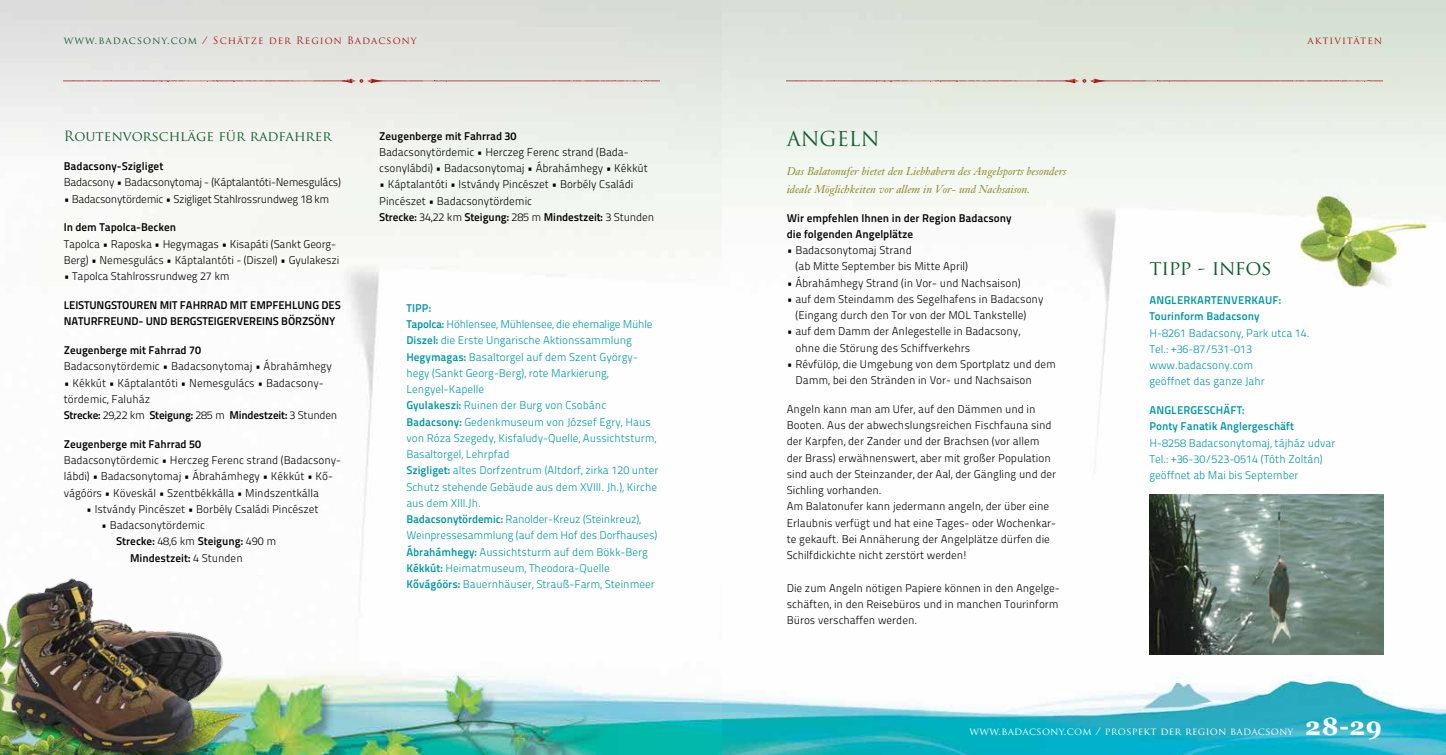
<style>
.page{position:relative;width:1446px;height:755px;background:#fff}
.page>*{position:absolute;margin:0;border:0;box-sizing:border-box;transform-origin:0 0}
.t1{font:20px "Trajan Pro";letter-spacing:-.015em;color:#0e602d}
.t2{font:13.75px "Trajan Pro";color:#0e602d}
.t3{font:11.25px/16.2px "Titillium Maps 26 L 250 wt";letter-spacing:-.005em;color:#000}
.t4{font:11.25px/16.2px "Titillium Maps 26 L 250 wt";color:#0097a5}
.t5{font:11.25px/16.2px "Titillium Maps 26 L 750 wt";letter-spacing:-.005em;color:#000}
.t6{font:italic 11.25px/18px "Totfalusi";color:#8c8925}
.t7{font:11.25px "Titillium Maps 26 L 250 wt";letter-spacing:-.025em;color:#000}
.t8{font:11.25px/16.2px "Titillium Maps 26 L 750 wt";color:#0097a5}
.t9{font:10px "Trajan Pro";letter-spacing:.1em;color:#aa1a17}
.t10{font:10px "Trajan Pro";letter-spacing:.03em;color:#fff}
.s1{color:#0e602d}
.s2{font-family:"Titillium Maps 26 L 250 wt"}
.s3{font-family:"Titillium Maps 26 L 750 wt"}
.s4{font-family:"Georgia";font-weight:700;font-size:25px}
</style>
<div class="page">
<img style="left:0;top:0;width:723px;height:755px">
<img style="left:723px;top:0;width:723px;height:755px">
<svg style="left:64px;top:79px;width:595px;height:4px;background:#dabfba"></svg>
<svg style="left:787px;top:79px;width:595px;height:4px;background:#d6beb4"></svg>
<img style="left:1149px;top:494px;width:234px;height:160px">
<img style="left:0;top:554px;width:252px;height:201px">
<p class="t9" style="left:64px;top:34px;width:354px"><span class="s1">www.badacsony.com</span> / Schätze der Region Badacsony</p>
<p class="t9" style="left:1307px;top:34px;width:76px">aktivitäten</p>
<p class="t2" style="left:64px;top:128px;width:269px">Routenvorschläge für radfahrer</p>
<p class="t5" style="left:64px;top:157px;width:101px">Badacsony-Szigliget</p>
<p class="t7" style="left:64px;top:174px;width:279px">Badacsony • Badacsonytomaj - (Káptalantóti-Nemesgulács)</p>
<p class="t7" style="left:64px;top:190px;width:267px">• Badacsonytördemic • Szigliget Stahlrossrundweg 18 km</p>
<p class="t5" style="left:64px;top:219px;width:114px">In dem Tapolca-Becken</p>
<p class="t3" style="left:64px;top:235px;width:277px">Tapolca • Raposka • Hegymagas • Kisapáti (Sankt Georg-<br>Berg) • Nemesgulács • Káptalantóti - (Diszel) • Gyulakeszi</p>
<p class="t3" style="left:64px;top:268px;width:167px">• Tapolca Stahlrossrundweg 27 km</p>
<p class="t5" style="left:64px;top:296px;width:278px">LEISTUNGSTOUREN MIT FAHRRAD MIT EMPFEHLUNG DES<br>NATURFREUND- UND BERGSTEIGERVEREINS BÖRZSÖNY</p>
<p class="t5" style="left:64px;top:341px;width:139px">Zeugenberge mit Fahrrad 70</p>
<p class="t3" style="left:64px;top:358px;width:269px">Badacsonytördemic • Badacsonytomaj • Ábrahámhegy</p>
<p class="t3" style="left:64px;top:374px;width:262px">• Kékkút • Káptalantóti • Nemesgulács • Badacsony&shy;tördemic, Faluház</p>
<p class="t5" style="left:64px;top:406px;width:275px">Strecke: <span class="s2">29,22 km</span> Steigung: <span class="s2">285 m</span> Mindestzeit: <span class="s2">3 Stunden</span></p>
<p class="t5" style="left:64px;top:435px;width:139px">Zeugenberge mit Fahrrad 50</p>
<p class="t3" style="left:64px;top:451px;width:279px">Badacsonytördemic • Herczeg Ferenc strand (Badacsony&shy;lábdi) • Badacsonytomaj • Ábrahámhegy • Kékkút • Kő&shy;vágóörs • Köveskál • Szentbékkálla • Mindszentkálla</p>
<p class="t3" style="left:86px;top:500px;width:234px">• Istvándy Pincészet • Borbély Családi Pincészet</p>
<p class="t3" style="left:101px;top:516px;width:105px">• Badacsonytördemic</p>
<p class="t5" style="left:130px;top:532px;width:148px;text-indent:-14px">Strecke: <span class="s2">48,6 km</span> Steigung: <span class="s2">490 m<br></span>Mindestzeit: <span class="s2">4 Stunden</span></p>
<p class="t5" style="left:379px;top:127px;width:139px">Zeugenberge mit Fahrrad 30</p>
<p class="t3" style="left:379px;top:143px;width:270px">Badacsonytördemic • Herczeg Ferenc strand (Bada&shy;csonylábdi) • Badacsonytomaj • Ábrahámhegy • Kékkút</p>
<p class="t3" style="left:379px;top:176px;width:256px">• Káptalantóti • Istvándy Pincészet • Borbély Családi<br>Pincészet • Badacsonytördemic</p>
<p class="t5" style="left:379px;top:208px;width:276px">Strecke: <span class="s2">34,22 km</span> Steigung: <span class="s2">285 m</span> Mindestzeit: <span class="s2">3 Stunden</span></p>
<p class="t8" style="left:406px;top:299px;width:7px">tipp</p>
<p class="t8" style="left:429px;top:299px;width:4px">:</p>
<p class="t4" style="left:406px;top:315px;width:254px"><span class="s3">Tapolca:</span> Höhlensee, Mühlensee, die ehemalige Mühle <span class="s3">Diszel:</span> die Erste Ungarische Aktionssammlung <span class="s3">Hegymagas:</span> Basaltorgel auf dem Szent György&shy;hegy (Sankt Georg-Berg), rote Markierung, Lengyel-Kapelle<br><span class="s3">Gyulakeszi:</span> Ruinen der Burg von Csobánc <span class="s3">Badacsony:</span> Gedenkmuseum von József Egry, H aus von Róza Szegedy, Kisfaludy-Quelle, Aussichtsturm, Basaltorgel, Lehrpfad<br><span class="s3">Szigliget:</span> altes Dorfzentrum (Altdorf, zirka 120 unter Schutz stehende Gebäude aus dem XVIII. Jh.), Kirche aus dem XIII.Jh.<br><span class="s3">Badacsonytördemic:</span> Ranolder-Kreuz (Steinkreuz), Weinpressesammlung (auf dem H of des Dorfhauses)<br><span class="s3">Ábrahámhegy:</span> Aussichtsturm auf dem Bökk-Berg <span class="s3">Kékkút:</span> Heimatmuseum, Theodora-Quelle <span class="s3">Kővágóörs:</span> Bauernhäuser, Strauß-Farm, Steinmeer</p>
<h1 class="t1" style="left:787px;top:126px;width:31px">Angeln</h1>
<p class="t6" style="left:787px;top:162px;width:281px">Das Balatonufer bietet den Liebhabern des Angelsports besonders ideale Möglichkeiten vor allem in Vor- und Nachsaison.</p>
<p class="t5" style="left:787px;top:209px;width:226px">Wir empfehlen Ihnen in der Region Badacsony die folgenden Angelplätze</p>
<p class="t3" style="left:795px;top:241px;width:174px;text-indent:-9px">• Badacsonytomaj Strand<br>(ab Mitte September bis Mitte April)</p>
<p class="t3" style="left:787px;top:274px;width:235px">• Ábrahámhegy Strand (in Vor- und Nachsaison)</p>
<p class="t3" style="left:795px;top:290px;width:249px;text-indent:-9px">• auf dem Steindamm des Segelhafens in Badacsony (Eingang durch den Tor von der MOL Tankstelle)</p>
<p class="t3" style="left:795px;top:323px;width:226px;text-indent:-9px">• auf dem Damm der Anlegestelle in Badacsony, ohne die Störung des Schiffverkehrs</p>
<p class="t3" style="left:795px;top:355px;width:262px;text-indent:-9px">• Révfülöp, die Umgebung von dem Sportplatz und dem<br>Damm, bei den Stränden in Vor- und Nachsaison</p>
<p class="t3" style="left:787px;top:400px;width:271px">Angeln kann man am Ufer, auf den Dämmen und in Booten. Aus der abwechslungsreichen Fischfauna sind der Karpfen, der Zander und der Brachsen (vor allem der Brass) erwähnenswert, aber mit großer Population sind auch der Steinzander, der Aal, der Gängling und der Sichling vorhanden.<br>Am Balatonufer kann jedermann angeln, der über eine Erlaubnis verfügt und hat eine Tages- oder Wochenkar&shy;te gekauft. Bei Annäherung der Angelplätze dürfen die Schilfdickichte nicht zerstört werden!</p>
<p class="t3" style="left:787px;top:579px;width:274px;text-align:justify">Die zum Angeln nötigen Papiere können in den Angelge&shy;schäften, in den Reisebüros und in manchen Tourinform Büros verschaffen werden.</p>
<h1 class="t1" style="left:1149px;top:255px;width:124px">tipp - infos</h1>
<p class="t8" style="left:1149px;top:291px;width:15px">Anglerkartenverka</p>
<p class="t8" style="left:1265px;top:291px;width:17px">uf:</p>
<p class="t8" style="left:1149px;top:308px;width:111px">Tourinform Badacsony</p>
<p class="t4" style="left:1149px;top:324px;width:162px">H -8261 Badacsony, Park utca 14.<br>Tel.: +36-87/531-013 www.badacsony.com<br>geöffnet das ganze Jahr</p>
<p class="t8" style="left:1149px;top:401px;width:15px">Anglerges</p>
<p class="t8" style="left:1210px;top:401px;width:14px">chäft</p>
<p class="t8" style="left:1149px;top:401px;width:146px;text-indent:93px">:<br>Ponty Fanatik Anglergeschäft</p>
<p class="t4" style="left:1149px;top:434px;width:187px">H -8258 Badacsonytomaj, tájház udvar<br>Tel.: +36-30/523-0514 (Tóth Zoltán) geöffnet ab Mai bis September</p>
<p class="t10" style="left:969px;top:725px;width:414px">www.badacsony.com / prospekt der region badacsony <span class="s4">28-29</span></p>
</div>
